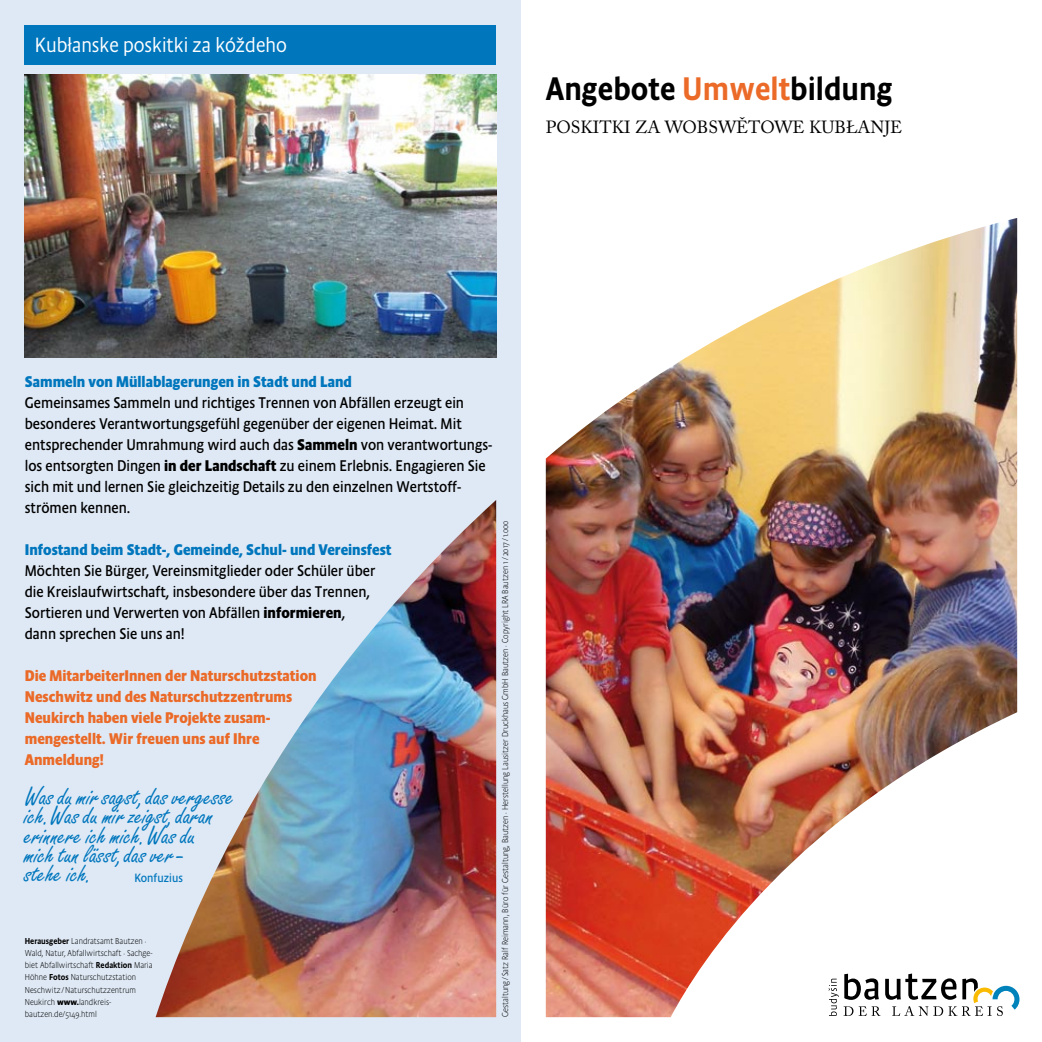
<style>
.page{position:relative;width:1042px;height:1042px;background:#fff}
.page>*{position:absolute;margin:0;border:0;box-sizing:border-box;transform-origin:0 0}
.t1{font:500 33.25px "Absara Sans Head OT";color:#000}
.t2{font:28px "Handmade Script";color:#0076bd}
.t3{font:300 21px "Absara Sans Head OT";color:#fff}
.t4{font:17.5px "Adobe Caslon Pro";color:#000}
.t5{font:15.75px "Absara Sans Head OT";color:#000}
.t6{font:700 15.75px "Absara Sans Head OT";color:#eb6a28}
.t7{font:700 15.75px "Absara Sans Head OT";color:#0076bd}
.t8{font:12.25px "Absara Sans Head OT";color:#0076bd}
.t9{font:100 8.75px "Absara Sans Head OT";color:#000}
.s1{color:#eb6a28}
.s2{font-weight:700}
.s3{font-weight:500}
</style>
<div class="page">
<div style="left:0;top:0;width:521px;height:1042px;background:#dfe9f5"></div>
<img style="left:546px;top:218px;width:471px;height:799px">
<svg style="left:828px;top:973px;width:191px;height:43px"></svg>
<img style="left:156px;top:500px;width:340px;height:517px">
<div style="left:25px;top:25px;width:471px;height:39px;background:#0076bd"></div>
<img style="left:25px;top:74px;width:471px;height:283px">
<p class="t3" style="left:35px;top:32px;width:254px">Kubłanske poskitki za kóždeho</p>
<p class="t1" style="left:546px;top:69px;width:348px">Angebote <span class="s1">Umwelt</span>bildung</p>
<p class="t4" style="left:546px;top:117px;width:358px">POSKITKI ZA WOBSWĚTOWE KUBŁANJE</p>
<p class="t7" style="left:25px;top:372px;width:329px">Sammeln von Müllablagerungen in Stadt und Land</p>
<p class="t5" style="left:25px;top:393px;width:441px">Gemeinsames Sammeln und richtiges Trennen von Abfällen erzeugt ein</p>
<p class="t5" style="left:25px;top:414px;width:438px">besonderes Verantwortungsgefühl gegenüber der eigenen Heimat. Mit</p>
<p class="t5" style="left:25px;top:435px;width:469px">entsprechender Umrahmung wird auch das <span class="s2">Sammeln</span> von verantwortungs-</p>
<p class="t5" style="left:25px;top:456px;width:462px">los entsorgten Dingen <span class="s2">in der Landschaft</span> zu einem Erlebnis. Engagieren Sie</p>
<p class="t5" style="left:25px;top:477px;width:438px">sich mit und lernen Sie gleichzeitig Details zu den einzelnen Wertstoff-</p>
<p class="t5" style="left:25px;top:498px;width:107px">strömen kennen.</p>
<p class="t7" style="left:25px;top:540px;width:368px">Infostand beim Stadt-, Gemeinde, Schul- und Vereinsfest</p>
<p class="t5" style="left:25px;top:561px;width:352px">Möchten Sie Bürger, Vereinsmitglieder oder Schüler über</p>
<p class="t5" style="left:25px;top:582px;width:347px">die Kreislaufwirtschaft, insbesondere über das Trennen,</p>
<p class="t5" style="left:25px;top:603px;width:322px">Sortieren und Verwerten von Abfällen <span class="s2">informieren</span>,</p>
<p class="t5" style="left:25px;top:624px;width:161px">dann sprechen Sie uns an!</p>
<p class="t6" style="left:25px;top:666px;width:293px">Die MitarbeiterInnen der Naturschutzstation</p>
<p class="t6" style="left:25px;top:687px;width:269px">Neschwitz und des Naturschutzzentrums</p>
<p class="t6" style="left:25px;top:708px;width:247px">Neukirch haben viele Projekte zusam-</p>
<p class="t6" style="left:25px;top:729px;width:236px">mengestellt. Wir freuen uns auf Ihre</p>
<p class="t6" style="left:25px;top:750px;width:80px">Anmeldung!</p>
<p class="t2" style="left:25px;top:781px;width:211px">Was du mirsagst,das vergesse</p>
<p class="t2" style="left:25px;top:800px;width:190px">ich.Was du mir zeigst,daran</p>
<p class="t2" style="left:25px;top:820px;width:172px">erinnere ich mich.Was du</p>
<p class="t2" style="left:25px;top:839px;width:161px">mich tun lässt,das ver-</p>
<p class="t2" style="left:25px;top:858px;width:69px">stehe ich.</p>
<p class="t8" style="left:134px;top:870px;width:50px">Konfuzius</p>
<p class="t9" style="left:25px;top:935px;width:123px"><span class="s3">Herausgeber</span> Landratsamt Bautzen ·</p>
<p class="t9" style="left:25px;top:947px;width:129px">Wald, Natur, Abfallwirtschaft · Sachge-</p>
<p class="t9" style="left:25px;top:960px;width:129px">biet Abfallwirtschaft <span class="s3">Redaktion</span> Maria</p>
<p class="t9" style="left:25px;top:972px;width:113px">Höhne <span class="s3">Fotos</span> Naturschutzstation</p>
<p class="t9" style="left:25px;top:984px;width:113px">Neschwitz/Naturschutzzentrum</p>
<p class="t9" style="left:25px;top:996px;width:88px">Neukirch <span class="s2">www.</span>landkreis-</p>
<p class="t9" style="left:25px;top:1009px;width:74px">bautzen.de/5149.html</p>
<p class="t9" style="left:500px;top:1017px;width:498px;rotate:-90deg">Gestaltung/Satz Ralf Reimann, Büro für Gestaltung, Bautzen · Herstellung Lausitzer Druckhaus GmbH Bautzen · Copyright LRA Bautzen 1 /2017/ 1.000</p>
</div>
